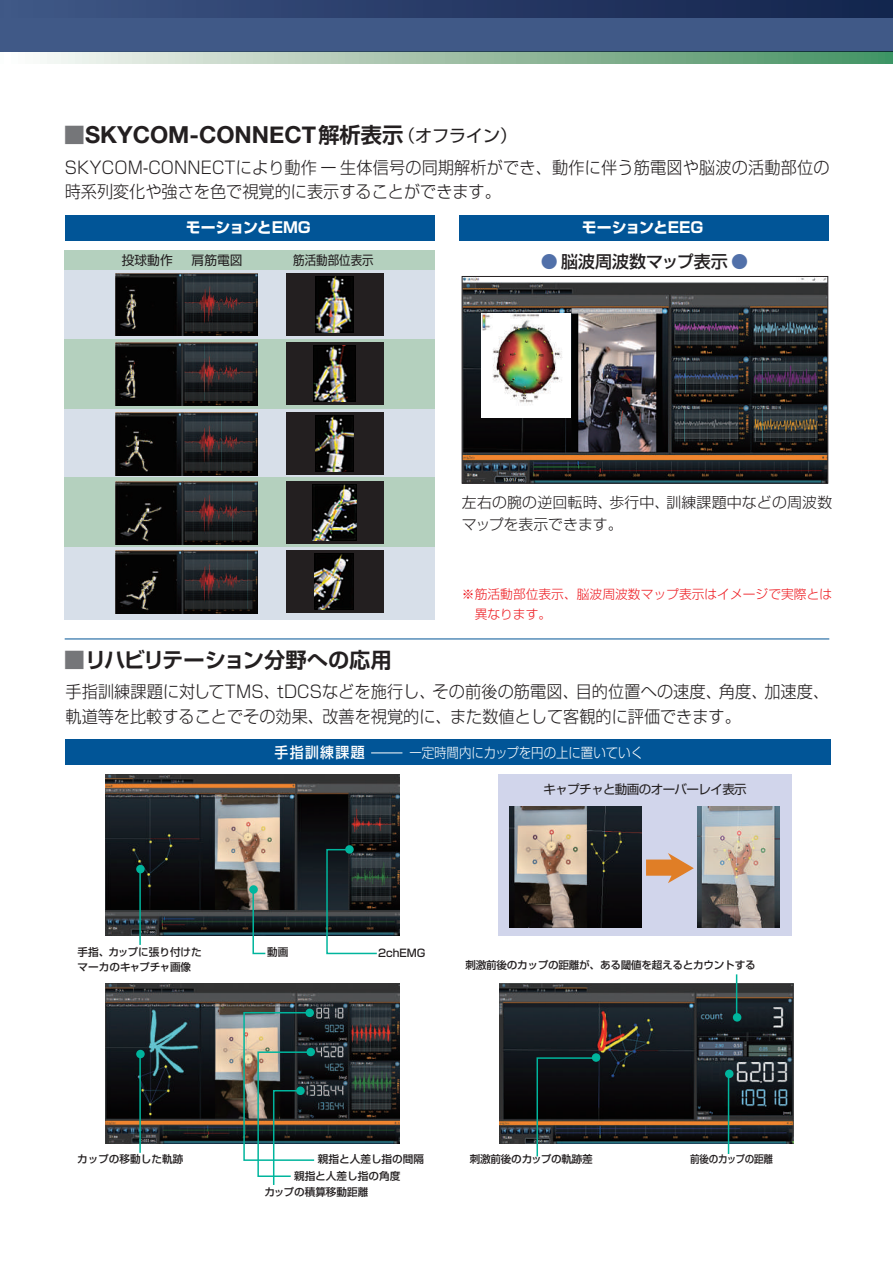
<style>
.page{position:relative;width:893px;height:1263px;background:#fff}
.page>*{position:absolute;margin:0;border:0;box-sizing:border-box;transform-origin:0 0}
.t1{font:700 23.4px "Helvetica Neue";color:#231f20}
.t2{font:700 21.3px "Shin Go Pr 5 De";color:#231f20}
.t3{font:300 16.95px/24.5px "Shin Go Pr 5";letter-spacing:.005em;color:#231f20;scale:.95 1}
.t4{font:500 16.95px "Shin Go Pr 5";color:#231f20}
.t5{font:300 14.85px/22.4px "Shin Go Pr 5";letter-spacing:.015em;color:#231f20}
.t6{font:700 14.85px "Shin Go Pr 5";color:#fff}
.t7{font:300 13.8px "Shin Go Pr 5";color:#fff;scale:.9 1}
.t8{font:300 12.75px/19.2px "Shin Go Pr 5";color:#ee1d23}
.t9{font:12.75px "Shin Go Pr 5";color:#231f20}
.t10{font:12.75px "Shin Go Pr 5";color:#231f20;scale:.9 1}
.t11{font:12.6px "Shin Go Pro";letter-spacing:-.05em;color:#231f20}
.t12{font:500 10.65px/14.4px "Shin Go Pro";color:#231f20}
.t13{font:500 10.65px "Shin Go Pro";letter-spacing:-.025em;color:#231f20}
.t14{font:500 10.65px "Shin Go Pro";letter-spacing:-.025em;color:#231f20;scale:.9 1}
.s1{font-family:"Shin Go Pr 5";font-weight:500;font-size:21.3px;color:#757679}
.s2{font-family:"Shin Go Pr 5 De";font-size:21.3px}
.s3{font-family:"Shin Go Pr 5";font-weight:400;font-size:16.95px}
.s4{color:#5170a9}
.s5{font-family:"Shin Go Pr 5";font-weight:500;color:#757679}
.s6{font-weight:500;font-size:14.85px}
.s7{font-size:15.9px}
</style>
<div class="page">
<div style="left:65px;top:250px;width:370px;height:370px;background:#d7dfe9"></div>
<div style="left:65px;top:339px;width:370px;height:70px;background:#b4d0be"></div>
<div style="left:65px;top:250px;width:370px;height:19px;background:#b4d0be"></div>
<div style="left:65px;top:477px;width:370px;height:70px;background:#b4d0be"></div>
<div style="left:0;top:0;width:893px;height:51px;background:#405987"></div>
<div style="left:0;top:0;width:893px;height:17px;background:linear-gradient(to right,#3f5685,#12224b)"></div>
<svg style="left:0;top:51px;width:893px;height:13px"></svg>
<div style="left:65px;top:215px;width:370px;height:26px;background:#015597"></div>
<div style="left:459px;top:215px;width:370px;height:26px;background:#015597"></div>
<div style="left:65px;top:739px;width:766px;height:26px;background:#015597"></div>
<hr style="left:371px;top:752px;width:31px;height:1px;background:#fff">
<img style="left:115px;top:273px;width:142px;height:63px">
<div style="left:286px;top:273px;width:97px;height:63px;background:#231f20"></div>
<img style="left:315px;top:277px;width:39px;height:55px">
<img style="left:115px;top:342px;width:142px;height:64px">
<div style="left:286px;top:342px;width:97px;height:63px;background:#231f20"></div>
<img style="left:313px;top:346px;width:43px;height:56px">
<img style="left:115px;top:412px;width:142px;height:63px">
<div style="left:286px;top:412px;width:97px;height:62px;background:#231f20"></div>
<img style="left:316px;top:415px;width:37px;height:56px">
<img style="left:115px;top:481px;width:142px;height:63px">
<div style="left:286px;top:481px;width:97px;height:63px;background:#231f20"></div>
<img style="left:312px;top:484px;width:44px;height:56px">
<img style="left:115px;top:550px;width:142px;height:63px">
<div style="left:286px;top:550px;width:97px;height:63px;background:#231f20"></div>
<img style="left:315px;top:554px;width:39px;height:56px">
<img style="left:464px;top:278px;width:362px;height:203px">
<div style="left:462px;top:276px;width:366px;height:207px;border:1px solid #231f20"></div>
<img style="left:482px;top:314px;width:89px;height:104px">
<img style="left:106px;top:774px;width:294px;height:161px">
<div style="left:498px;top:774px;width:294px;height:161px;background:#d1d5eb"></div>
<img style="left:106px;top:983px;width:294px;height:161px">
<img style="left:499px;top:983px;width:294px;height:160px">
<img style="left:509px;top:806px;width:133px;height:121px">
<img style="left:697px;top:806px;width:83px;height:121px">
<svg style="left:646px;top:853px;width:48px;height:30px"></svg>
<svg style="left:252px;top:889px;width:15px;height:66px"></svg>
<svg style="left:325px;top:848px;width:53px;height:107px"></svg>
<hr style="left:139px;top:868px;width:2px;height:77px;background:#00b59d">
<hr style="left:139px;top:1054px;width:2px;height:99px;background:#00b59d">
<div style="left:345px;top:845px;width:9px;height:9px;background:#00b59d;border-radius:50%"></div>
<div style="left:733px;top:1013px;width:8px;height:8px;background:#00b59d;border-radius:50%"></div>
<div style="left:725px;top:1069px;width:8px;height:9px;background:#00b59d;border-radius:50%"></div>
<div style="left:592px;top:1053px;width:8px;height:9px;background:#00b59d;border-radius:50%"></div>
<div style="left:249px;top:885px;width:9px;height:9px;background:#00b59d;border-radius:50%"></div>
<div style="left:136px;top:865px;width:9px;height:8px;background:#00b59d;border-radius:50%"></div>
<div style="left:136px;top:1050px;width:9px;height:8px;background:#00b59d;border-radius:50%"></div>
<svg style="left:305px;top:1008px;width:9px;height:9px"></svg>
<hr style="left:736px;top:974px;width:1px;height:43px;background:#00b59d">
<hr style="left:728px;top:1074px;width:1px;height:80px;background:#00b59d">
<svg style="left:243px;top:1011px;width:73px;height:174px"></svg>
<svg style="left:536px;top:1056px;width:60px;height:101px"></svg>
<hr style="left:65px;top:639px;width:764px;height:1px;background:#015496">
<h1 class="t1" style="left:64px;top:117px;width:455px"><span class="s1">■</span>SKYCOM-CONNECT<span class="s2">解析表示</span><span class="s3">（オフライン）</span></h1>
<p class="t3" style="left:65px;top:153px;width:807px">SKYCOM-CONNECTにより動作ー生体信号の同期解析ができ、動作に伴う筋電図や脳波の活動部位の時系列変化や強さを色で視覚的に表示することができます。</p>
<p class="t6" style="left:186px;top:215px;width:127px">モーションとEMG</p>
<p class="t6" style="left:582px;top:215px;width:123px">モーションとEEG</p>
<p class="t9" style="left:122px;top:250px;width:53px">投球動作</p>
<p class="t9" style="left:192px;top:249px;width:53px">肩筋電図</p>
<p class="t10" style="left:293px;top:249px;width:91px">筋活動部位表示</p>
<p class="t4" style="left:541px;top:247px;width:209px"><span class="s4">●</span> 脳波周波数マップ表示 <span class="s4">●</span></p>
<p class="t5" style="left:462px;top:490px;width:372px">左右の腕の逆回転時、歩行中、訓練課題中などの周波数マップを表示できます。</p>
<p class="t2" style="left:64px;top:643px;width:329px"><span class="s5">■</span>リハビリテーション分野への応用</p>
<p class="t8" style="left:462px;top:584px;width:372px">※筋活動部位表示、脳波周波数マップ表示はイメージで実際とは　異なります。</p>
<p class="t3" style="left:66px;top:678px;width:805px">手指訓練課題に対してTMS、tDCSなどを施行し、その前後の筋電図、目的位置への速度、角度、加速度、軌道等を比較することでその効果、改善を視覚的に、また数値として客観的に評価できます。</p>
<p class="t7" style="left:275px;top:741px;width:411px"><span class="s6">手指訓練課題</span> <span class="s7">　　</span>一定時間内にカップを円の上に置いていく</p>
<p class="t11" style="left:543px;top:778px;width:205px">キャプチャと動画のオーバーレイ表示</p>
<p class="t12" style="left:78px;top:944px;width:126px">手指、カップに張り付けたマーカのキャプチャ画像</p>
<p class="t12" style="left:267px;top:944px;width:23px">動画</p>
<p class="t12" style="left:378px;top:944px;width:49px">2chEMG</p>
<p class="t13" style="left:465px;top:956px;width:292px">刺激前後のカップの距離が、ある閾値を超えるとカウントする</p>
<p class="t12" style="left:77px;top:1150px;width:108px">カップの移動した軌跡</p>
<p class="t12" style="left:318px;top:1150px;width:108px">親指と人差し指の間隔</p>
<p class="t12" style="left:294px;top:1167px;width:108px">親指と人差し指の角度</p>
<p class="t12" style="left:264px;top:1184px;width:106px">カップの積算移動距離</p>
<p class="t13" style="left:470px;top:1150px;width:124px">刺激前後のカップの軌跡差</p>
<p class="t14" style="left:690px;top:1150px;width:93px">前後のカップの距離</p>
</div>
